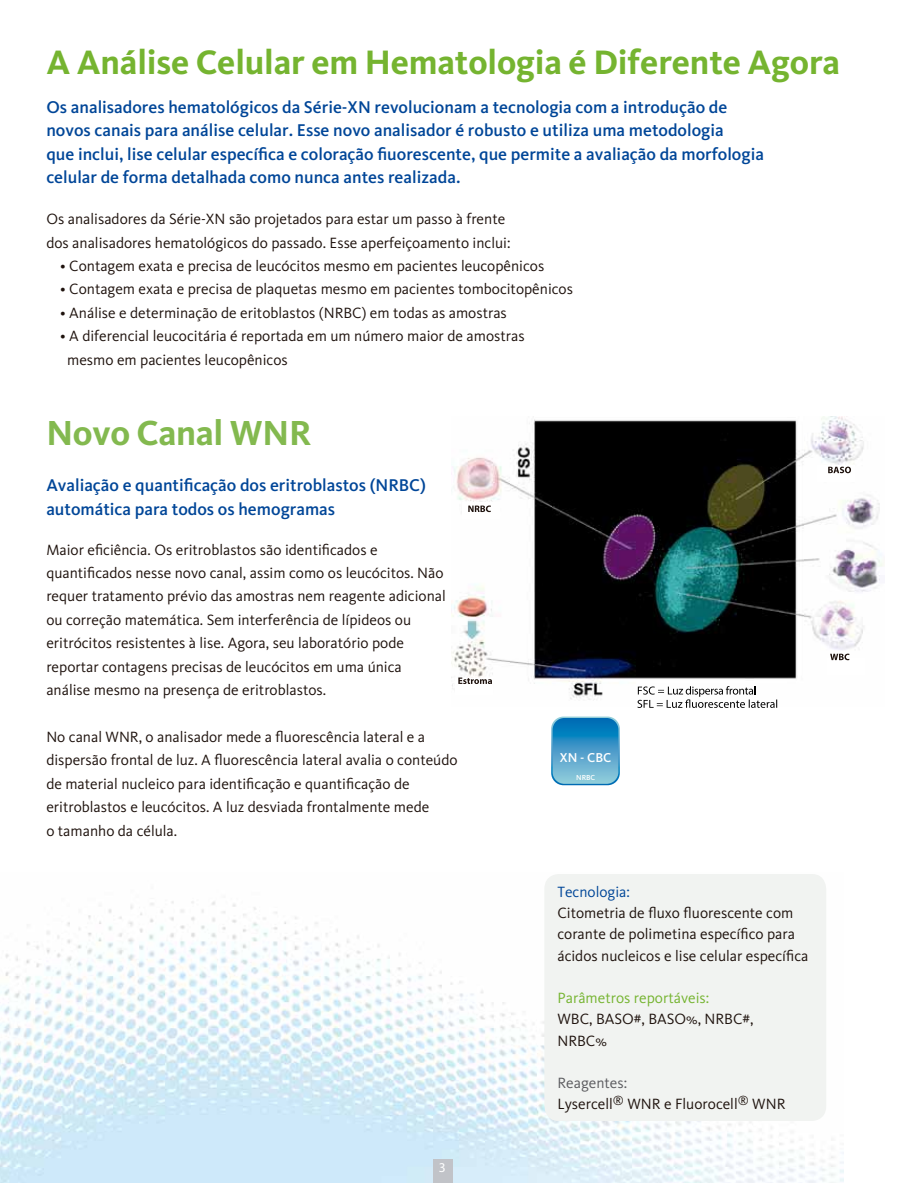
<style>
.page{position:relative;width:910px;height:1183px;background:#fff}
.page>*{position:absolute;margin:0;border:0;box-sizing:border-box;transform-origin:0 0}
.t1{font:700 36px "Kievit OT";letter-spacing:-.01em;color:#83b94f}
.t2{font:700 35.1px "Kievit OT";letter-spacing:-.005em;color:#75b430}
.t3{font:500 17.55px/23.4px "Kievit Pro";color:#004698}
.t4{font:15.45px/23.4px "Kievit Pro";color:#1e120d}
.t5{font:15.45px "Kievit Pro";color:#75b430}
.t6{font:15.45px "Kievit Pro";color:#004698}
.t7{font:13.5px "Myriad Pro";color:#fff}
.t8{font:500 13.35px "Kievit Pro";color:#fff}
.t9{font:500 7.5px "Kievit Pro";color:#fff}
.s1{color:#5b5b5f}
</style>
<div class="page">
<svg style="left:551px;top:716px;width:69px;height:69px;background:#4b9fcb"></svg>
<img style="left:0;top:901px;width:843px;height:281px">
<div style="left:433px;top:1159px;width:19px;height:23px;background:#c1c3c8"></div>
<img style="left:451px;top:416px;width:433px;height:290px">
<svg style="left:637px;top:686px;width:140px;height:21px"></svg>
<div style="left:462px;top:502px;width:37px;height:16px;background:#fff"></div>
<svg style="left:468px;top:505px;width:23px;height:7px"></svg>
<div style="left:455px;top:678px;width:37px;height:17px;background:#fff"></div>
<svg style="left:458px;top:677px;width:34px;height:6px"></svg>
<div style="left:817px;top:465px;width:38px;height:16px;background:#fff"></div>
<svg style="left:828px;top:466px;width:23px;height:7px"></svg>
<div style="left:827px;top:658px;width:38px;height:16px;background:#fff"></div>
<svg style="left:830px;top:653px;width:19px;height:7px"></svg>
<div style="left:544px;top:873px;width:282px;height:247px;background:#f1f3f1;border-radius:15px"></div>
<h2 class="t2" style="left:46px;top:41px;width:795px">A Análise Celular em Hematologia é Diferente Agora</h2>
<p class="t3" style="left:46px;top:95px;width:719px">Os analisadores hematológicos da Série-XN revolucionam a tecnologia com a introdução de novos canais para análise celular. Esse novo analisador é robusto e utiliza uma metodologia<br>que inclui, lise celular específica e coloração fiuorescente, que permite a avaliação da morfologia celular de forma detalhada como nunca antes realizada.</p>
<p class="t4" style="left:46px;top:207px;width:466px">Os analisadores da Série-XN são projetados para estar um passo à frente dos analisadores hematológicos do passado. Esse aperfeiçoamento inclui:</p>
<p class="t4" style="left:60px;top:254px;width:486px">• Contagem exata e precisa de leucócitos mesmo em pacientes leucopênicos</p>
<p class="t4" style="left:60px;top:277px;width:514px">• Contagem exata e precisa de plaquetas mesmo em pacientes tombocitopênicos</p>
<p class="t4" style="left:60px;top:301px;width:448px">• Análise e determinação de eritoblastos (NRBC) em todas as amostras</p>
<p class="t4" style="left:67px;top:324px;width:459px;text-indent:-7px">• A diferencial leucocitária é reportada em um número maior de amostras mesmo em pacientes leucopênicos</p>
<h1 class="t1" style="left:46px;top:411px;width:266px">Novo Canal WNR</h1>
<p class="t3" style="left:46px;top:473px;width:381px">Avaliação e quantificação dos eritroblastos (NRBC) automática para todos os hemogramas</p>
<p class="t4" style="left:46px;top:537px;width:401px">Maior eficiência. Os eritroblastos são identificados e quantificados nesse novo canal, assim como os leucócitos. Não requer tratamento prévio das amostras nem reagente adicional ou correção matemática. Sem interferência de lípideos ou eritrócitos resistentes à lise. Agora, seu laboratório pode reportar contagens precisas de leucócitos em uma única análise mesmo na presença de eritroblastos.</p>
<p class="t4" style="left:46px;top:724px;width:413px">No canal WNR, o analisador mede a fluorescência lateral e a dispersão frontal de luz. A fluorescência lateral avalia o conteúdo de material nucleico para identificação e quantificação de eritroblastos e leucócitos. A luz desviada frontalmente mede<br>o tamanho da célula.</p>
<p class="t7" style="left:439px;top:1158px;width:8px">3</p>
<p class="t8" style="left:560px;top:749px;width:53px">XN - CBC</p>
<p class="t9" style="left:576px;top:772px;width:21px">NRBC</p>
<p class="t6" style="left:557px;top:881px;width:74px">Tecnologia:</p>
<p class="t4" style="left:557px;top:901px;width:252px;line-height:21.3px">Citometria de fluxo fluorescente com corante de polimetina específico para ácidos nucleicos e lise celular específica</p>
<p class="t5" style="left:557px;top:988px;width:153px">Parâmetros reportáveis:</p>
<p class="t4" style="left:557px;top:1008px;width:198px;line-height:21.3px">WBC, BASO#, BASO%, NRBC#,<br>NRBC%</p>
<p class="t4" style="left:557px;top:1071px;width:230px;line-height:21.3px"><span class="s1">Reagentes:<br></span>Lysercell<sup>®</sup> WNR e Fluorocell<sup>®</sup> WNR</p>
</div>
